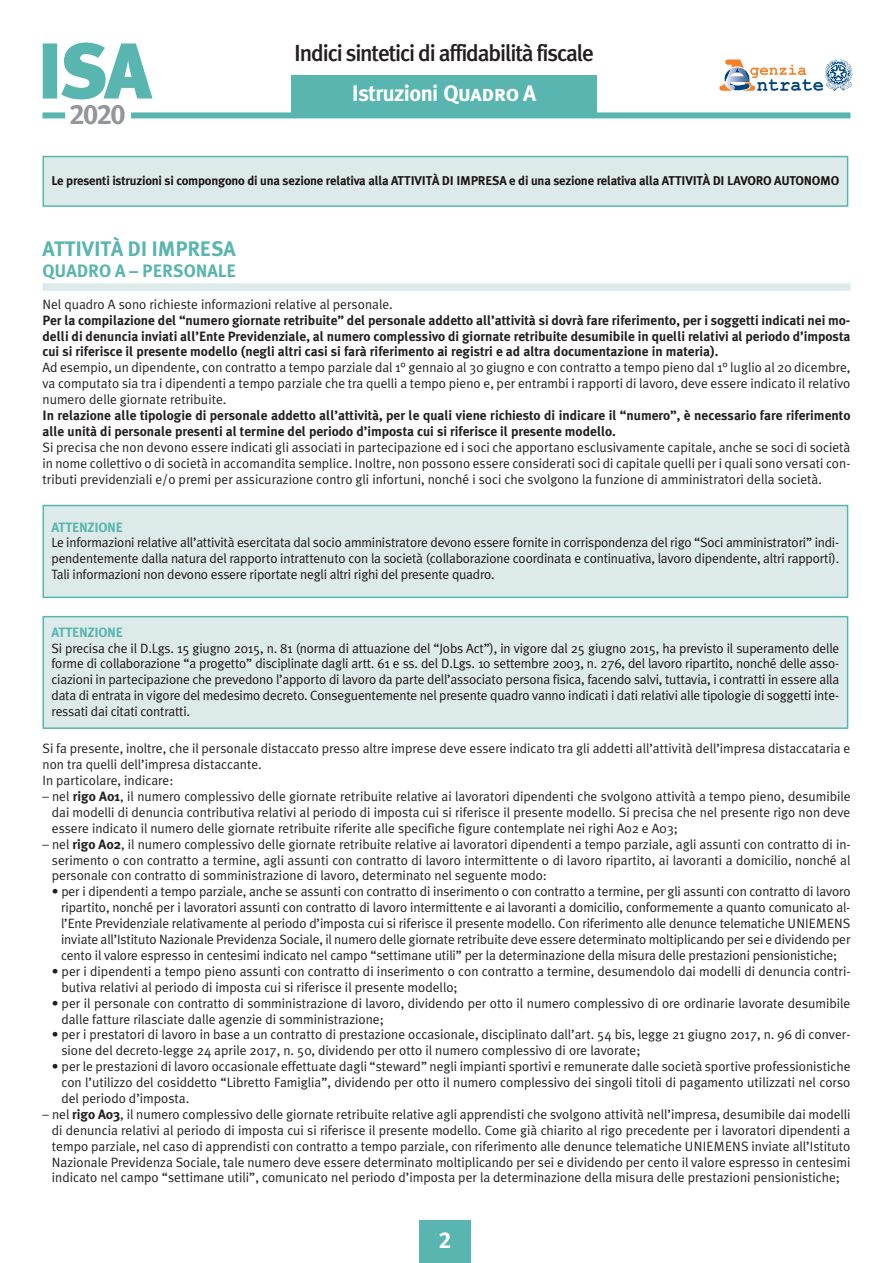
<style>
.page{position:relative;width:893px;height:1263px;background:#fff}
.page>*{position:absolute;margin:0;border:0;box-sizing:border-box;transform-origin:0 0}
.t1{font:28.2px "Meta Plus Bold Caps";color:#939598}
.t2{font:500 23.25px "Meta Plus";letter-spacing:-.05em;color:#231f20}
.t3{font:23.1px "Meta Plus Bold Caps";color:#fff}
.t4{font:700 22.5px "Meta Plus";letter-spacing:-.025em;color:#fff}
.t5{font:21px "Meta Plus Bold Caps";letter-spacing:-.01em;color:#58b5af}
.t6{font:18px "Meta Plus Bold Caps";color:#58b5af}
.t7{font:13.5px/15.9px "Meta Plus Normal";color:#231f20;text-align:justify}
.t8{font:13.5px/15.8px "Meta Plus Normal";letter-spacing:-.015em;color:#1d1515;text-align:justify}
.t9{font:700 13.5px/15.9px "Meta Plus";color:#231f20;text-align:justify}
.t10{font:700 13.5px "Meta Plus";letter-spacing:-.015em;color:#58b5af}
.t11{font:700 12.75px "Meta Plus";letter-spacing:-.015em;color:#1d1515}
.s1{font-family:"Meta Plus Bold Caps";font-weight:400}
.s2{font-family:"Meta Plus";font-weight:700}
</style>
<div class="page">
<svg style="left:43px;top:43px;width:110px;height:56px"></svg>
<div style="left:43px;top:112px;width:22px;height:6px;background:#58b5af"></div>
<div style="left:131px;top:112px;width:719px;height:6px;background:#58b5af"></div>
<svg style="left:719px;top:59px;width:133px;height:32px"></svg>
<div style="left:291px;top:75px;width:306px;height:39px;background:#58b5af"></div>
<div style="left:419px;top:1220px;width:52px;height:43px;background:#58b5af"></div>
<div style="left:43px;top:283px;width:807px;height:8px;background:#dcebea"></div>
<div style="left:44px;top:157px;width:803px;height:48px;background:#dcebea"></div>
<div style="left:43px;top:156px;width:805px;height:51px;border:2px solid #58b5af"></div>
<div style="left:44px;top:506px;width:803px;height:91px;background:#dcebea"></div>
<div style="left:43px;top:505px;width:805px;height:93px;border:2px solid #58b5af"></div>
<div style="left:44px;top:617px;width:803px;height:110px;background:#dcebea"></div>
<div style="left:43px;top:616px;width:805px;height:113px;border:2px solid #58b5af"></div>
<h1 class="t1" style="left:70px;top:97px;width:58px">2020</h1>
<h2 class="t2" style="left:294px;top:42px;width:301px">Indici sintetici di affidabilità fiscale</h2>
<h3 class="t4" style="left:352px;top:85px;width:186px">Istruzioni <span class="s1">Quadro A</span></h3>
<p class="t11" style="left:52px;top:176px;width:789px">Le presenti istruzioni si compongono di una sezione relativa alla ATTIVITÀ DI IMPRESA e di una sezione relativa alla ATTIVITÀ DI LAVORO AUTONOMO</p>
<h3 class="t5" style="left:43px;top:236px;width:195px">ATTIVITÀ DI IMPRESA</h3>
<h3 class="t6" style="left:43px;top:260px;width:195px">QUADRO A – PERSONALE</h3>
<p class="t7" style="left:43px;top:297px;width:352px">Nel quadro A sono richieste informazioni relative al personale.</p>
<p class="t9" style="left:43px;top:313px;width:809px">Per la compilazione del “numero giornate retribuite” del personale addetto all’attività si dovrà fare riferimento, per i soggetti indicati nei mo&shy;delli di denuncia inviati all’Ente Previdenziale, al numero complessivo di giornate retribuite desumibile in quelli relativi al periodo d’imposta cui si riferisce il presente modello (negli altri casi si farà riferimento ai registri e ad altra documentazione in materia).</p>
<p class="t7" style="left:43px;top:361px;width:809px">Ad esempio, un dipendente, con contratto a tempo parziale dal 1° gennaio al 30 giugno e con contratto a tempo pieno dal 1° luglio al 20 dicembre, va computato sia tra i dipendenti a tempo parziale che tra quelli a tempo pieno e, per entrambi i rapporti di lavoro, deve essere indicato il relativo numero delle giornate retribuite.</p>
<p class="t9" style="left:43px;top:408px;width:809px">In relazione alle tipologie di personale addetto all’attività, per le quali viene richiesto di indicare il “numero”, è necessario fare riferimento alle unità di personale presenti al termine del periodo d’imposta cui si riferisce il presente modello.</p>
<p class="t7" style="left:43px;top:440px;width:809px">Si precisa che non devono essere indicati gli associati in partecipazione ed i soci che apportano esclusivamente capitale, anche se soci di società in nome collettivo o di società in accomandita semplice. Inoltre, non possono essere considerati soci di capitale quelli per i quali sono versati con&shy;tributi previdenziali e/o premi per assicurazione contro gli infortuni, nonché i soci che svolgono la funzione di amministratori della società.</p>
<p class="t10" style="left:52px;top:522px;width:73px">ATTENZIONE</p>
<p class="t8" style="left:52px;top:536px;width:789px">Le informazioni relative all’attività esercitata dal socio amministratore devono essere fornite in corrispondenza del rigo “Soci amministratori” indi&shy;pendentemente dalla natura del rapporto intrattenuto con la società (collaborazione coordinata e continuativa, lavoro dipendente, altri rapporti).<br>Tali informazioni non devono essere riportate negli altri righi del presente quadro.</p>
<p class="t10" style="left:52px;top:627px;width:73px">ATTENZIONE</p>
<p class="t8" style="left:52px;top:641px;width:789px">Si precisa che il D.Lgs. 15 giugno 2015, n. 81 (norma di attuazione del “Jobs Act”), in vigore dal 25 giugno 2015, ha previsto il superamento delle forme di collaborazione “a progetto” disciplinate dagli artt. 61 e ss. del D.Lgs. 10 settembre 2003, n. 276, del lavoro ripartito, nonché delle asso&shy;ciazioni in partecipazione che prevedono l’apporto di lavoro da parte dell’associato persona fisica, facendo salvi, tuttavia, i contratti in essere alla data di entrata in vigore del medesimo decreto. Conseguentemente nel presente quadro vanno indicati i dati relativi alle tipologie di soggetti inte&shy;ressati dai citati contratti.</p>
<p class="t7" style="left:43px;top:742px;width:809px;text-align:left">Si fa presente, inoltre, che il personale distaccato presso altre imprese deve essere indicato tra gli addetti all’attività dell’impresa distaccataria e non tra quelli dell’impresa distaccante.<br>In particolare, indicare:</p>
<p class="t7" style="left:52px;top:789px;width:800px;text-indent:-9px">– nel <span class="s2">rigo A01</span>, il numero complessivo delle giornate retribuite relative ai lavoratori dipendenti che svolgono attività a tempo pieno, desumibile dai modelli di denuncia contributiva relativi al periodo di imposta cui si riferisce il presente modello. Si precisa che nel presente rigo non deve essere indicato il numero delle giornate retribuite riferite alle specifiche figure contemplate nei righi A02 e A03;</p>
<p class="t7" style="left:52px;top:837px;width:800px;text-indent:-9px">– nel <span class="s2">rigo A02</span>, il numero complessivo delle giornate retribuite relative ai lavoratori dipendenti a tempo parziale, agli assunti con contratto di in&shy;serimento o con contratto a termine, agli assunti con contratto di lavoro intermittente o di lavoro ripartito, ai lavoranti a domicilio, nonché al personale con contratto di somministrazione di lavoro, determinato nel seguente modo:</p>
<p class="t7" style="left:61px;top:885px;width:791px;text-indent:-9px">• per i dipendenti a tempo parziale, anche se assunti con contratto di inserimento o con contratto a termine, per gli assunti con contratto di lavoro ripartito, nonché per i lavoratori assunti con contratto di lavoro intermittente e ai lavoranti a domicilio, conformemente a quanto comunicato al&shy;l’Ente Previdenziale relativamente al periodo d’imposta cui si riferisce il presente modello. Con riferimento alle denunce telematiche UNIEMENS inviate all’Istituto Nazionale Previdenza Sociale, il numero delle giornate retribuite deve essere determinato moltiplicando per sei e dividendo per cento il valore espresso in centesimi indicato nel campo “settimane utili” per la determinazione della misura delle prestazioni pensionistiche;</p>
<p class="t7" style="left:61px;top:964px;width:790px;text-indent:-10px">• per i dipendenti a tempo pieno assunti con contratto di inserimento o con contratto a termine, desumendolo dai modelli di denuncia contri&shy;butiva relativi al periodo di imposta cui si riferisce il presente modello;</p>
<p class="t7" style="left:61px;top:996px;width:790px;text-indent:-10px">• per il personale con contratto di somministrazione di lavoro, dividendo per otto il numero complessivo di ore ordinarie lavorate desumibile dalle fatture rilasciate dalle agenzie di somministrazione;</p>
<p class="t7" style="left:61px;top:1028px;width:790px;text-indent:-10px">• per i prestatori di lavoro in base a un contratto di prestazione occasionale, disciplinato dall’art. 54 bis, legge 21 giugno 2017, n. 96 di conver&shy;sione del decreto-legge 24 aprile 2017, n. 50, dividendo per otto il numero complessivo di ore lavorate;</p>
<p class="t7" style="left:61px;top:1059px;width:790px;text-indent:-10px">• per le prestazioni di lavoro occasionale effettuate dagli “steward” negli impianti sportivi e remunerate dalle società sportive professionistiche con l’utilizzo del cosiddetto “Libretto Famiglia”, dividendo per otto il numero complessivo dei singoli titoli di pagamento utilizzati nel corso del periodo d’imposta.</p>
<p class="t7" style="left:52px;top:1107px;width:800px;text-indent:-9px">– nel <span class="s2">rigo A03</span>, il numero complessivo delle giornate retribuite relative agli apprendisti che svolgono attività nell’impresa, desumibile dai modelli di denuncia relativi al periodo di imposta cui si riferisce il presente modello. Come già chiarito al rigo precedente per i lavoratori dipendenti a tempo parziale, nel caso di apprendisti con contratto a tempo parziale, con riferimento alle denunce telematiche UNIEMENS inviate all’Istituto Nazionale Previdenza Sociale, tale numero deve essere determinato moltiplicando per sei e dividendo per cento il valore espresso in centesimi indicato nel campo “settimane utili”, comunicato nel periodo d’imposta per la determinazione della misura delle prestazioni pensionistiche;</p>
<h3 class="t3" style="left:439px;top:1227px;width:14px">2</h3>
</div>
